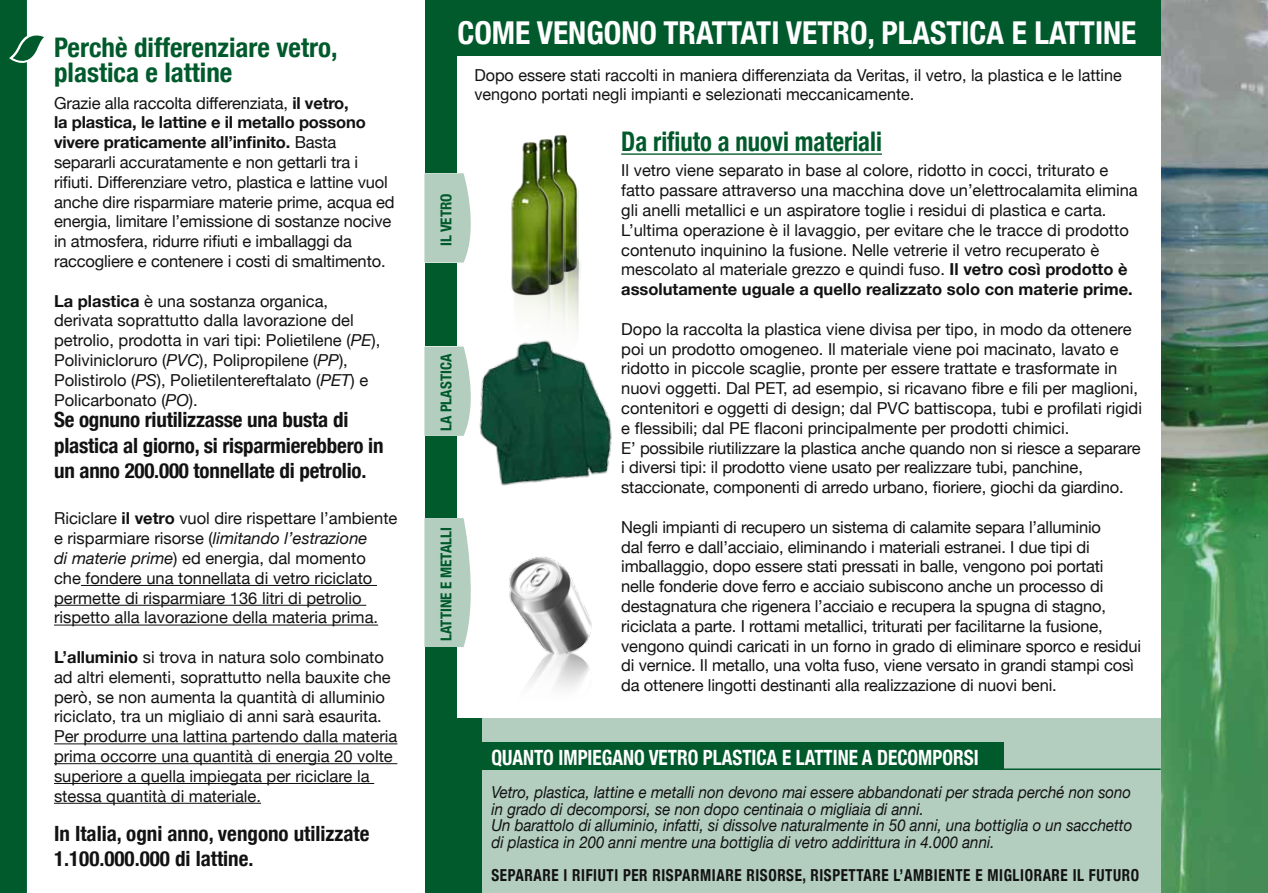
<style>
.page{position:relative;width:1268px;height:893px;background:#fff}
.page>*{position:absolute;margin:0;border:0;box-sizing:border-box;transform-origin:0 0}
.t1{font:700 condensed 31.5px "Helvetica Neue";color:#fff}
.t2{font:700 condensed 27px/25.5px "Helvetica Neue";color:#005a2b}
.t3{font:700 condensed 27px "Helvetica Neue";color:#005a2b;scale:.91 1}
.t4{font:700 condensed 21px/25.2px "Helvetica Neue";letter-spacing:-.01em;color:#121212}
.t5{font:700 condensed 21px "Helvetica Neue";color:#fff;scale:.91 1}
.t6{font:16.5px/19.8px "Helvetica Neue";color:#121212}
.t7{font:italic 16.5px/16.5px "Helvetica Neue";color:#121212;scale:.91 1}
.t8{font:700 condensed 16.5px "Helvetica Neue";letter-spacing:.04em;color:#121212;scale:.91 1}
.t9{font:700 condensed 15px "Helvetica Neue";color:#005a2b}
.s1{font-weight:700}
.s2{font-style:italic}
</style>
<div class="page">
<hr style="left:81px;top:585px;width:296px;height:1px;background:#121212">
<hr style="left:54px;top:605px;width:312px;height:1px;background:#121212">
<hr style="left:54px;top:625px;width:324px;height:1px;background:#121212">
<hr style="left:54px;top:743px;width:343px;height:1px;background:#121212">
<hr style="left:54px;top:763px;width:343px;height:1px;background:#121212">
<hr style="left:54px;top:783px;width:320px;height:1px;background:#121212">
<hr style="left:54px;top:803px;width:207px;height:1px;background:#121212">
<svg style="left:0;top:0;width:44px;height:893px"></svg>
<div style="left:425px;top:0;width:842px;height:893px;background:#005a2b"></div>
<div style="left:482px;top:666px;width:737px;height:227px;background:#b3cdbf"></div>
<div style="left:457px;top:56px;width:705px;height:662px;background:#fff"></div>
<img style="left:1161px;top:0;width:106px;height:893px">
<hr style="left:621px;top:153px;width:260px;height:2px;background:#005a2b">
<div style="left:425px;top:742px;width:578px;height:27px;background:#005a2b"></div>
<hr style="left:474px;top:768px;width:686px;height:2px;background:#005a2b">
<svg style="left:424px;top:518px;width:47px;height:129px;background:#b7d0c3"></svg>
<div style="left:424px;top:347px;width:44px;height:89px;background:#b3cdbf"></div>
<svg style="left:424px;top:173px;width:47px;height:90px;background:#b8d0c3"></svg>
<img style="left:527px;top:657px;width:62px;height:32px">
<img style="left:509px;top:557px;width:83px;height:100px">
<img style="left:567px;top:263px;width:13px;height:67px">
<img style="left:552px;top:273px;width:15px;height:51px">
<img style="left:515px;top:286px;width:37px;height:32px">
<img style="left:468px;top:330px;width:144px;height:156px">
<img style="left:554px;top:135px;width:25px;height:138px">
<img style="left:540px;top:138px;width:25px;height:148px">
<img style="left:511px;top:140px;width:39px;height:156px">
<h2 class="t2" style="left:54px;top:34px;width:285px">Perchè differenziare vetro, plastica e lattine</h2>
<p class="t6" style="left:54px;top:93px;width:342px">Grazie alla raccolta differenziata, <span class="s1">il vetro,<br>la plastica, le lattine e il metallo possono vivere praticamente all’infinito.</span> Basta separarli accuratamente e non gettarli tra i rifiuti. Differenziare vetro, plastica e lattine vuol anche dire risparmiare materie prime, acqua ed energia, limitare l’emissione di sostanze nocive in atmosfera, ridurre rifiuti e imballaggi da raccogliere e contenere i costi di smaltimento.</p>
<p class="t6" style="left:54px;top:291px;width:328px"><span class="s1">La plastica</span> è una sostanza organica, derivata soprattutto dalla lavorazione del petrolio, prodotta in vari tipi: Polietilene (<span class="s2">PE</span>), Polivinicloruro (<span class="s2">PVC</span>), Polipropilene (<span class="s2">PP</span>), Polistirolo (<span class="s2">PS</span>), Polietilentereftalato (<span class="s2">PET</span>) e Policarbonato (<span class="s2">PO</span>).</p>
<p class="t4" style="left:54px;top:407px;width:331px">Se ognuno riutilizzasse una busta di plastica al giorno, si risparmierebbero in un anno 200.000 tonnellate di petrolio.</p>
<p class="t6" style="left:54px;top:508px;width:345px">Riciclare <span class="s1">il vetro</span> vuol dire rispettare l’ambiente e risparmiare risorse (<span class="s2">limitando l’estrazione<br>di materie prime</span>) ed energia, dal momento<br>che fondere una tonnellata di vetro riciclato permette di risparmiare 136 litri di petrolio rispetto alla lavorazione della materia prima.</p>
<p class="t6" style="left:54px;top:647px;width:345px"><span class="s1">L’alluminio</span> si trova in natura solo combinato ad altri elementi, soprattutto nella bauxite che però, se non aumenta la quantità di alluminio riciclato, tra un migliaio di anni sarà esaurita.<br>Per produrre una lattina partendo dalla materia prima occorre una quantità di energia 20 volte superiore a quella impiegata per riciclare la stessa quantità di materiale.</p>
<p class="t4" style="left:54px;top:820px;width:317px">In Italia, ogni anno, vengono utilizzate<br>1.100.000.000 di lattine.</p>
<h1 class="t1" style="left:457px;top:14px;width:680px">COME VENGONO TRATTATI VETRO, PLASTICA E LATTINE</h1>
<p class="t9" style="left:437px;top:246px;width:54px;rotate:-90deg">IL VETRO</p>
<p class="t9" style="left:437px;top:431px;width:79px;rotate:-90deg">LA PLASTICA</p>
<p class="t9" style="left:437px;top:641px;width:115px;rotate:-90deg">LATTINE E METALLI</p>
<p class="t6" style="left:474px;top:65px;width:648px">Dopo essere stati raccolti in maniera differenziata da Veritas, il vetro, la plastica e le lattine vengono portati negli impianti e selezionati meccanicamente.</p>
<h2 class="t3" style="left:621px;top:125px;width:288px">Da rifiuto a nuovi materiali</h2>
<p class="t6" style="left:621px;top:160px;width:518px">Il vetro viene separato in base al colore, ridotto in cocci, triturato e fatto passare attraverso una macchina dove un’elettrocalamita elimina gli anelli metallici e un aspiratore toglie i residui di plastica e carta.<br>L’ultima operazione è il lavaggio, per evitare che le tracce di prodotto contenuto inquinino la fusione. Nelle vetrerie il vetro recuperato è mescolato al materiale grezzo e quindi fuso. <span class="s1">Il vetro così prodotto è assolutamente uguale a quello realizzato solo con materie prime.</span></p>
<p class="t6" style="left:621px;top:319px;width:522px">Dopo la raccolta la plastica viene divisa per tipo, in modo da ottenere poi un prodotto omogeneo. Il materiale viene poi macinato, lavato e ridotto in piccole scaglie, pronte per essere trattate e trasformate in nuovi oggetti. Dal PET, ad esempio, si ricavano fibre e fili per maglioni, contenitori e oggetti di design; dal PVC battiscopa, tubi e profilati rigidi e flessibili; dal PE flaconi principalmente per prodotti chimici.<br>E’ possibile riutilizzare la plastica anche quando non si riesce a separare i diversi tipi: il prodotto viene usato per realizzare tubi, panchine, staccionate, componenti di arredo urbano, fioriere, giochi da giardino.</p>
<p class="t6" style="left:621px;top:517px;width:521px">Negli impianti di recupero un sistema di calamite separa l’alluminio<br>dal ferro e dall’acciaio, eliminando i materiali estranei. I due tipi di imballaggio, dopo essere stati pressati in balle, vengono poi portati nelle fonderie dove ferro e acciaio subiscono anche un processo di destagnatura che rigenera l’acciaio e recupera la spugna di stagno, riciclata a parte. I rottami metallici, triturati per facilitarne la fusione, vengono quindi caricati in un forno in grado di eliminare sporco e residui di vernice. Il metallo, una volta fuso, viene versato in grandi stampi così da ottenere lingotti destinanti alla realizzazione di nuovi beni.</p>
<p class="t5" style="left:491px;top:745px;width:537px">QUANTO IMPIEGANO VETRO PLASTICA E LATTINE A DECOMPORSI</p>
<p class="t7" style="left:491px;top:784px;width:705px">Vetro, plastica, lattine e metalli non devono mai essere abbandonati per strada perché non sono in grado di decomporsi, se non dopo centinaia o migliaia di anni.<br>Un barattolo di alluminio, infatti, si dissolve naturalmente in 50 anni, una bottiglia o un sacchetto di plastica in 200 anni mentre una bottiglia di vetro addirittura in 4.000 anni.</p>
<p class="t8" style="left:491px;top:865px;width:713px">SEPARARE I RIFIUTI PER RISPARMIARE RISORSE, RISPETTARE L’AMBIENTE E MIGLIORARE IL FUTURO</p>
</div>
